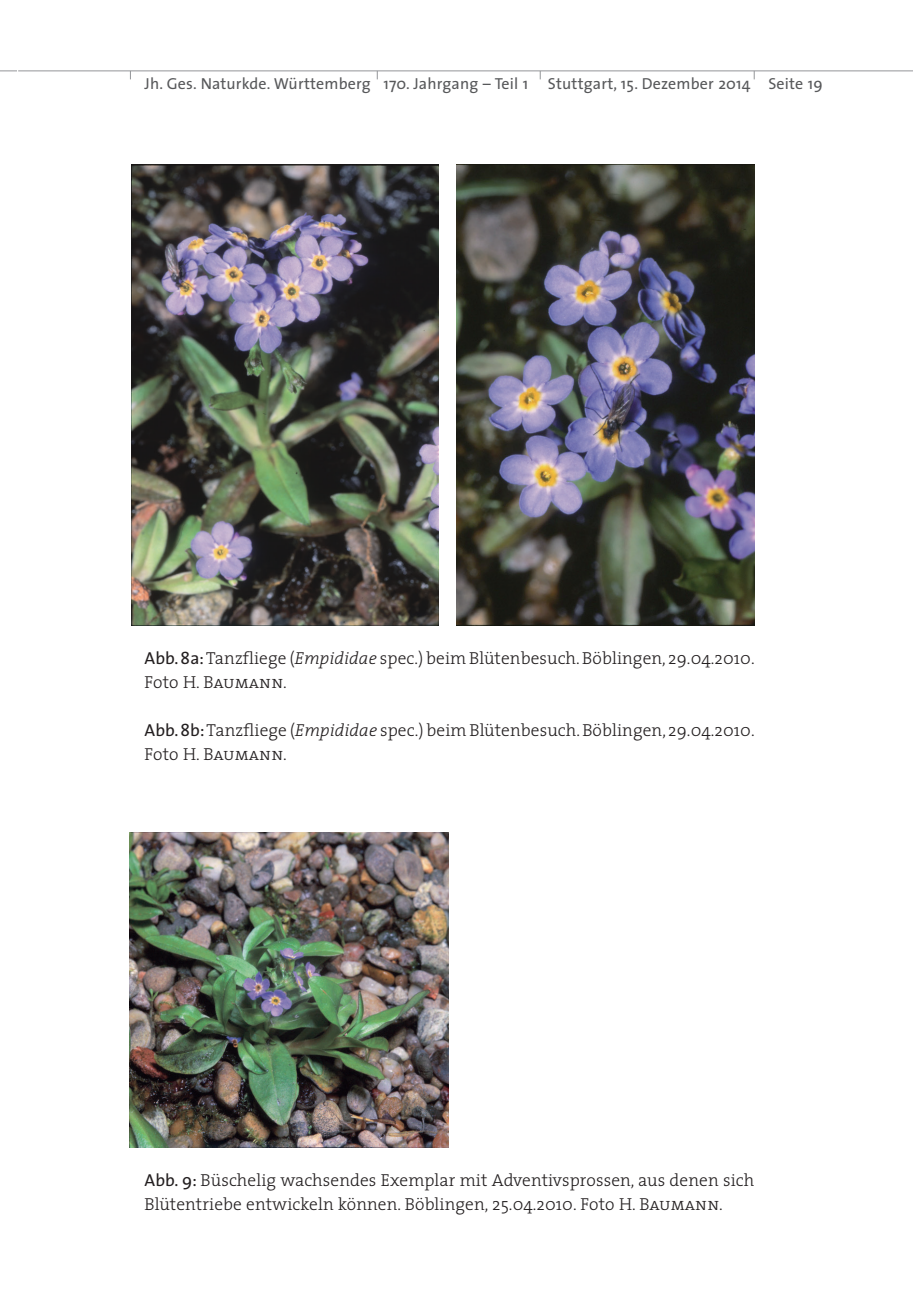
<style>
.page{position:relative;width:913px;height:1310px;background:#fff}
.page>*{position:absolute;margin:0;border:0;box-sizing:border-box;transform-origin:0 0}
.t1{font:300 17.4px/24px "The Serif";letter-spacing:.005em;color:#231f20}
.t2{font:17.4px "The Serif Light Caps";color:#231f20}
.t3{font:16px "The Sans";letter-spacing:.01em;color:#57585a}
.s1{font-family:"The Sans";font-weight:400}
.s2{font-style:italic}
.s3{font-family:"The Serif";font-weight:300}
.s4{font-family:"The Serif Light Caps";font-weight:400}
</style>
<div class="page">
<svg style="left:0;top:70px;width:17px;height:1px"></svg>
<hr style="left:18px;top:70px;width:895px;height:1px;background:#939598">
<img style="left:131px;top:164px;width:307px;height:461px">
<img style="left:456px;top:164px;width:298px;height:461px">
<img style="left:130px;top:833px;width:318px;height:314px">
<p class="t3" style="left:145px;top:70px;width:680px">Jh. Ges. Naturkde. Württemberg 170. Jahrgang – Teil 1 Stuttgart, 15. Dezember 2014 Seite 19</p>
<p class="t1" style="left:145px;top:645px;width:611px"><span class="s1">Abb. 8a:</span> Tanzfliege (<span class="s2">Empididae</span> spec.) beim Blütenbesuch. Böblingen, 29.04.2010.</p>
<p class="t2" style="left:145px;top:667px;width:144px"><span class="s3">Foto</span> H. Baumann<span class="s3">.</span></p>
<p class="t1" style="left:145px;top:717px;width:611px"><span class="s1">Abb. 8b:</span> Tanzfliege (<span class="s2">Empididae</span> spec.) beim Blütenbesuch. Böblingen, 29.04.2010.</p>
<p class="t2" style="left:145px;top:739px;width:144px"><span class="s3">Foto</span> H. Baumann<span class="s3">.</span></p>
<p class="t1" style="left:145px;top:1167px;width:611px"><span class="s1">Abb. 9:</span> Büschelig wachsendes Exemplar mit Adventivsprossen, aus denen sich<br>Blütentriebe entwickeln können. Böblingen, 25.04.2010. Foto <span class="s4">H. Baumann</span>.</p>
</div>
